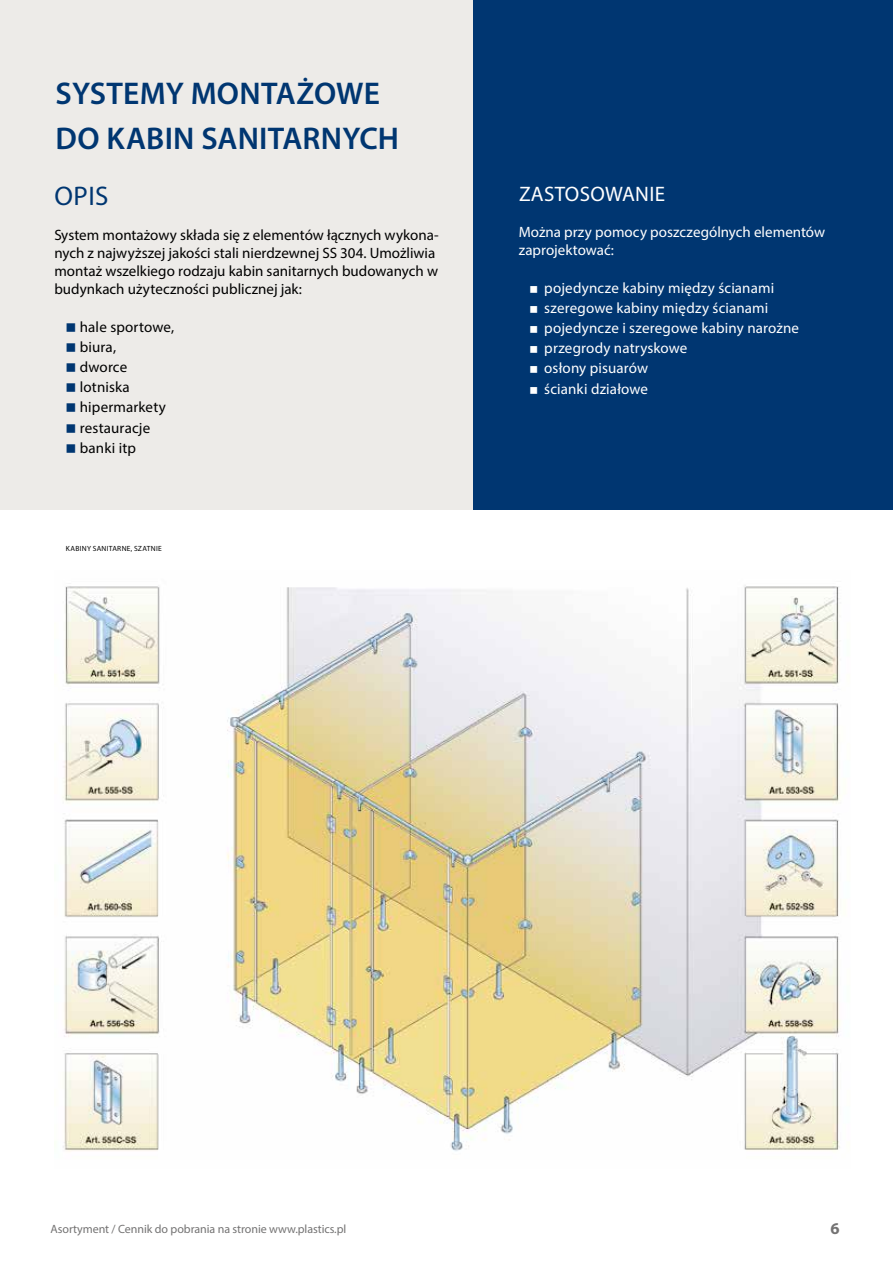
<style>
.page{position:relative;width:893px;height:1263px;background:#fff}
.page>*{position:absolute;margin:0;border:0;box-sizing:border-box;transform-origin:0 0}
.t1{font:600 31.5px/45px "Myriad Pro";letter-spacing:.005em;color:#003671}
.t2{font:27px "Myriad Pro";color:#003671}
.t3{font:21px "Myriad Pro";letter-spacing:.015em;color:#fff}
.t4{font:700 16.5px "Myriad Pro";color:#747373}
.t5{font:15px/20.1px "Myriad Pro";color:#000}
.t6{font:15px/20.1px "Myriad Pro";letter-spacing:.01em;color:#fff}
.t7{font:12px "Myriad Pro";letter-spacing:-.005em;color:#747373}
.t8{font:7.5px "Myriad Pro";letter-spacing:.04em;color:#000}
</style>
<div class="page">
<div style="left:0;top:0;width:473px;height:1199px;background:#edebe8"></div>
<div style="left:473px;top:0;width:420px;height:1199px;background:#003671"></div>
<div style="left:0;top:510px;width:893px;height:695px;background:#fff"></div>
<img style="left:63px;top:585px;width:777px;height:567px">
<h1 class="t1" style="left:56px;top:71px;width:345px">SYSTEMY MONTAŻOWE<br>DO KABIN SANITARNYCH</h1>
<h2 class="t2" style="left:55px;top:180px;width:55px">OPIS</h2>
<p class="t5" style="left:54px;top:225px;width:386px;line-height:18px">System montażowy składa się z elementów łącznych wykona&shy;nych z najwyższej jakości stali nierdzewnej SS 304. Umożliwia montaż wszelkiego rodzaju kabin sanitarnych budowanych w budynkach użyteczności publicznej jak:</p>
<p class="t5" style="left:80px;top:317px;width:96px">hale sportowe, biura,<br>dworce lotniska hipermarkety restauracje banki itp</p>
<p class="t8" style="left:66px;top:544px;width:97px">KABINY SANITARNE, SZATNIE</p>
<h3 class="t3" style="left:519px;top:181px;width:148px">ZASTOSOWANIE</h3>
<p class="t6" style="left:519px;top:222px;width:308px;line-height:18px">Można przy pomocy poszczególnych elementów zaprojektować:</p>
<p class="t6" style="left:544px;top:278px;width:256px">pojedyncze kabiny między ścianami szeregowe kabiny między ścianami pojedyncze i szeregowe kabiny narożne przegrody natryskowe<br>osłony pisuarów<br>ścianki działowe</p>
<p class="t7" style="left:51px;top:1222px;width:297px">Asortyment / Cennik do pobrania na stronie www.plastics.pl</p>
<p class="t4" style="left:830px;top:1218px;width:11px">6</p>
</div>
